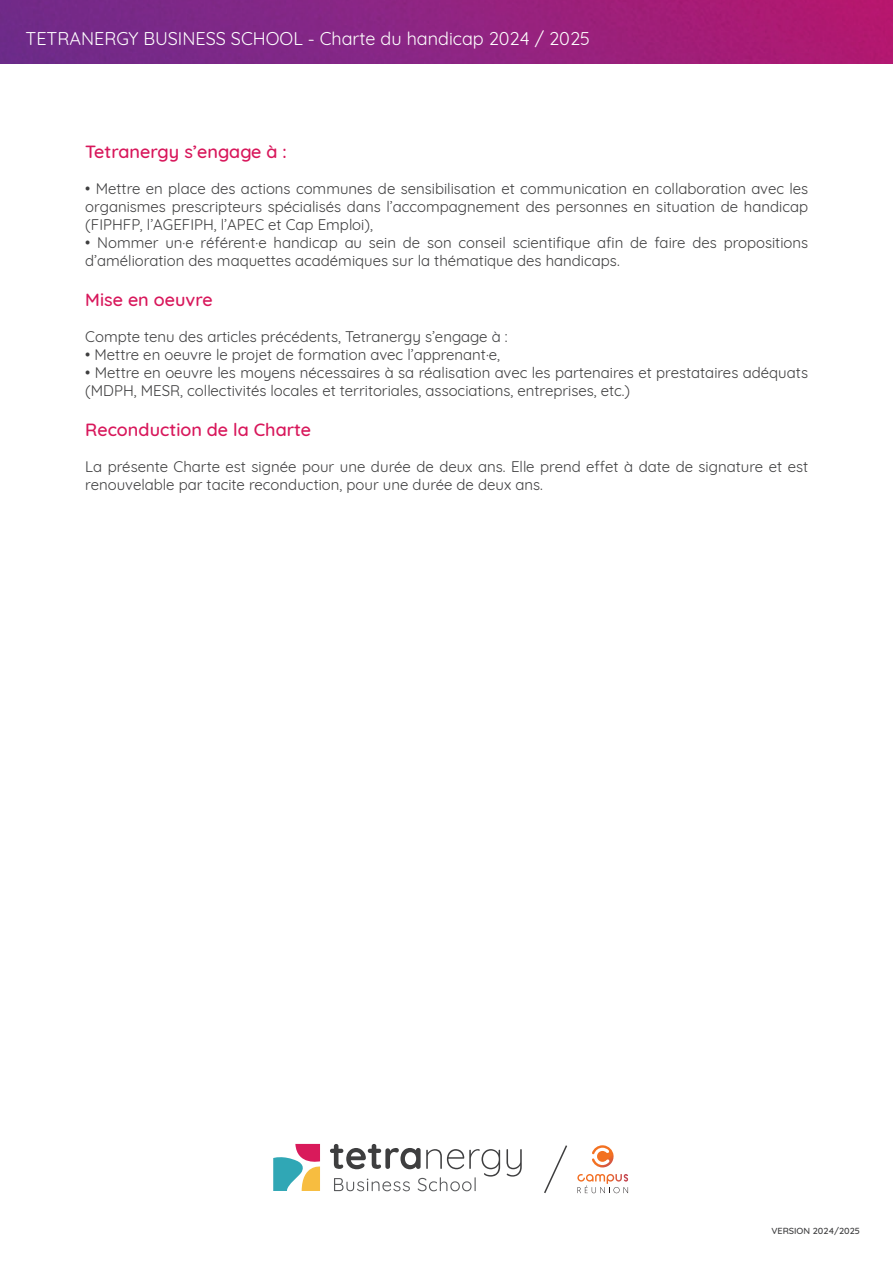
<style>
.page{position:relative;width:893px;height:1263px;background:#fff}
.page>*{position:absolute;margin:0;border:0;box-sizing:border-box;transform-origin:0 0}
.t1{font:500 18px "Quicksand";color:#d8175b}
.t2{font:18px "Quicksand";color:#fff}
.t3{font:15px/18px "Quicksand";color:#3e3e3f}
.t4{font:500 9px "Quicksand";color:#3e3e3f}
</style>
<div class="page">
<img style="left:0;top:0;width:893px;height:64px">
<svg style="left:273px;top:1144px;width:47px;height:47px"></svg>
<svg style="left:330px;top:1144px;width:170px;height:47px"></svg>
<svg style="left:506px;top:1149px;width:16px;height:27px"></svg>
<svg style="left:592px;top:1145px;width:22px;height:22px"></svg>
<svg style="left:577px;top:1174px;width:51px;height:19px"></svg>
<svg style="left:544px;top:1145px;width:23px;height:48px"></svg>
<p class="t2" style="left:26px;top:25px;width:566px">TETRANERGY BUSINESS SCHOOL - Charte du handicap 2024 / 2025</p>
<p class="t1" style="left:85px;top:137px;width:203px">Tetranergy s’engage à :</p>
<p class="t3" style="left:85px;top:178px;width:724px;text-align:justify">• Mettre en place des actions communes de sensibilisation et communication en collaboration avec les organismes prescripteurs spécialisés dans l’accompagnement des personnes en situation de handicap (FIPHFP, l’AGEFIPH, l’APEC et Cap Emploi),</p>
<p class="t3" style="left:85px;top:232px;width:724px">• Nommer un·e référent·e handicap au sein de son conseil scientifique afin de faire des propositions d’amélioration des maquettes académiques sur la thématique des handicaps.</p>
<p class="t1" style="left:85px;top:285px;width:129px">Mise en oeuvre</p>
<p class="t3" style="left:85px;top:326px;width:424px">Compte tenu des articles précédents, Tetranergy s’engage à :</p>
<p class="t3" style="left:85px;top:344px;width:416px">• Mettre en oeuvre le projet de formation avec l’apprenant·e,</p>
<p class="t3" style="left:85px;top:362px;width:724px">• Mettre en oeuvre les moyens nécessaires à sa réalisation avec les partenaires et prestataires adéquats (MDPH, MESR, collectivités locales et territoriales, associations, entreprises, etc.)</p>
<p class="t1" style="left:85px;top:415px;width:227px">Reconduction de la Charte</p>
<p class="t3" style="left:85px;top:456px;width:724px">La présente Charte est signée pour une durée de deux ans. Elle prend effet à date de signature et est renouvelable par tacite reconduction, pour une durée de deux ans.</p>
<p class="t4" style="left:771px;top:1224px;width:90px">VERSION 2024/2025</p>
</div>
